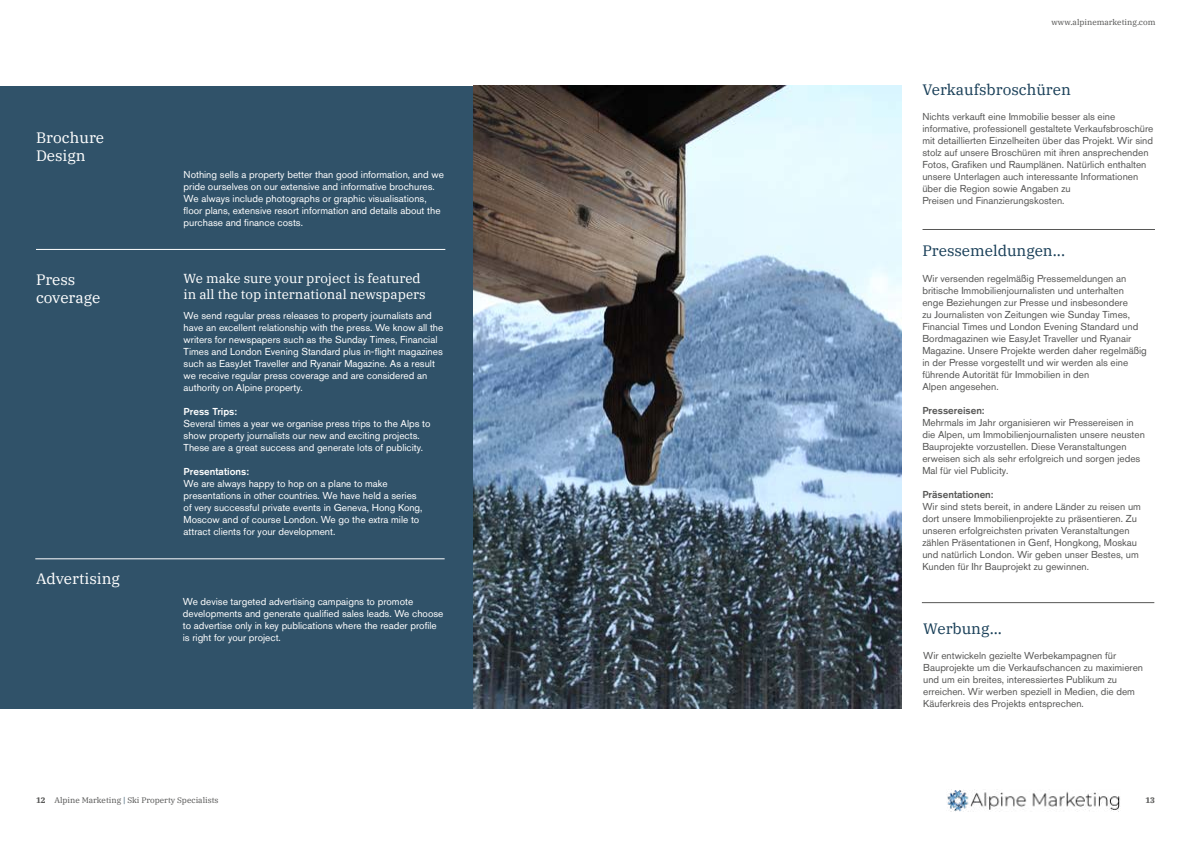
<style>
.page{position:relative;width:1191px;height:842px;background:#fff}
.page>*{position:absolute;margin:0;border:0;box-sizing:border-box;transform-origin:0 0}
.t1{font:15px "IBM Plex Serif";color:#193f58}
.t2{font:15px/18px "IBM Plex Serif";color:#fff}
.t3{font:13px/15.6px "IBM Plex Serif";color:#fff}
.t4{font:10px/12px "Akzidenz Grotesk BQ";color:#575756}
.t5{font:10px/12px "Akzidenz Grotesk BQ";color:#fff}
.t6{font:500 10px "Akzidenz Grotesk BQ";color:#575756}
.t7{font:500 10px "Akzidenz Grotesk BQ";color:#fff}
.t8{font:8px "IBM Plex Serif";color:#575756}
.t9{font:700 8px "IBM Plex Serif";color:#575756}
.s1{font-weight:700}
.s2{color:#193f58}
</style>
<div class="page">
<img style="left:947px;top:789px;width:173px;height:22px">
<div style="left:0;top:86px;width:559px;height:623px;background:#305269"></div>
<img style="left:473px;top:86px;width:428px;height:623px">
<hr style="left:36px;top:249px;width:409px;height:1px;background:#fff">
<hr style="left:35px;top:559px;width:409px;height:1px;background:#fff">
<hr style="left:922px;top:229px;width:233px;height:1px;background:#575756">
<hr style="left:922px;top:602px;width:232px;height:1px;background:#575756">
<h1 class="t2" style="left:36px;top:128px;width:70px">Brochure<br>Design</h1>
<h1 class="t2" style="left:36px;top:269px;width:66px">Press coverage</h1>
<h1 class="t2" style="left:36px;top:569px;width:85px">Advertising</h1>
<p class="t5" style="left:184px;top:168px;width:262px">Nothing sells a property better than good information, and we pride ourselves on our extensive and informative brochures.<br>We always include photographs or graphic visualisations, floor plans, extensive resort information and details about the purchase and finance costs.</p>
<h2 class="t3" style="left:184px;top:270px;width:243px">We make sure your project is featured in all the top international newspapers</h2>
<p class="t5" style="left:184px;top:309px;width:261px">We send regular press releases to property journalists and have an excellent relationship with the press. We know all the writers for newspapers such as the Sunday Times, Financial Times and London Evening Standard plus in-flight magazines such as EasyJet Traveller and Ryanair Magazine. As a result we receive regular press coverage and are considered an authority on Alpine property.</p>
<p class="t7" style="left:184px;top:405px;width:55px">Press Trips:</p>
<p class="t5" style="left:184px;top:417px;width:248px">Several times a year we organise press trips to the Alps to show property journalists our new and exciting projects.<br>These are a great success and generate lots of publicity.</p>
<p class="t7" style="left:184px;top:465px;width:67px">Presentations:</p>
<p class="t5" style="left:184px;top:477px;width:240px">We are always happy to hop on a plane to make presentations in other countries. We have held a series of very successful private events in Geneva, Hong Kong, Moscow and of course London. We go the extra mile to attract clients for your development.</p>
<p class="t5" style="left:183px;top:596px;width:262px">We devise targeted advertising campaigns to promote developments and generate qualified sales leads. We choose to advertise only in key publications where the reader profile is right for your project.</p>
<p class="t8" style="left:36px;top:794px;width:184px"><span class="s1">12</span> Alpine Marketing <span class="s2">|</span> Ski Property Specialists</p>
<p class="t8" style="left:1051px;top:16px;width:105px">www.alpinemarketing.com</p>
<h1 class="t1" style="left:922px;top:78px;width:150px">Verkaufsbroschüren</h1>
<p class="t4" style="left:922px;top:111px;width:233px">Nichts verkauft eine Immobilie besser als eine informative, professionell gestaltete Verkaufsbroschüre mit detaillierten Einzelheiten über das Projekt. Wir sind stolz auf unsere Broschüren mit ihren ansprechenden Fotos, Grafiken und Raumplänen. Natürlich enthalten unsere Unterlagen auch interessante Informationen über die Region sowie Angaben zu<br>Preisen und Finanzierungskosten.</p>
<h1 class="t1" style="left:922px;top:239px;width:144px">Pressemeldungen...</h1>
<p class="t4" style="left:922px;top:272px;width:226px">Wir versenden regelmäßig Pressemeldungen an britische Immobilienjournalisten und unterhalten enge Beziehungen zur Presse und insbesondere<br>zu Journalisten von Zeitungen wie Sunday Times, Financial Times und London Evening Standard und Bordmagazinen wie EasyJet Traveller und Ryanair Magazine. Unsere Projekte werden daher regelmäßig in der Presse vorgestellt und wir werden als eine führende Autorität für Immobilien in den<br>Alpen angesehen.</p>
<p class="t6" style="left:922px;top:404px;width:64px">Pressereisen:</p>
<p class="t4" style="left:922px;top:416px;width:224px">Mehrmals im Jahr organisieren wir Pressereisen in die Alpen, um Immobilienjournalisten unsere neusten Bauprojekte vorzustellen. Diese Veranstaltungen erweisen sich als sehr erfolgreich und sorgen jedes Mal für viel Publicity.</p>
<p class="t6" style="left:922px;top:488px;width:73px">Präsentationen:</p>
<p class="t4" style="left:922px;top:500px;width:220px">Wir sind stets bereit, in andere Länder zu reisen um dort unsere Immobilienprojekte zu präsentieren. Zu unseren erfolgreichsten privaten Veranstaltungen zählen Präsentationen in Genf, Hongkong, Moskau und natürlich London. Wir geben unser Bestes, um Kunden für Ihr Bauprojekt zu gewinnen.</p>
<h1 class="t1" style="left:923px;top:617px;width:80px">Werbung...</h1>
<p class="t4" style="left:923px;top:650px;width:221px">Wir entwickeln gezielte Werbekampagnen für Bauprojekte um die Verkaufschancen zu maximieren und um ein breites, interessiertes Publikum zu erreichen. Wir werben speziell in Medien, die dem Käuferkreis des Projekts entsprechen.</p>
<p class="t9" style="left:1145px;top:793px;width:11px">13</p>
</div>
